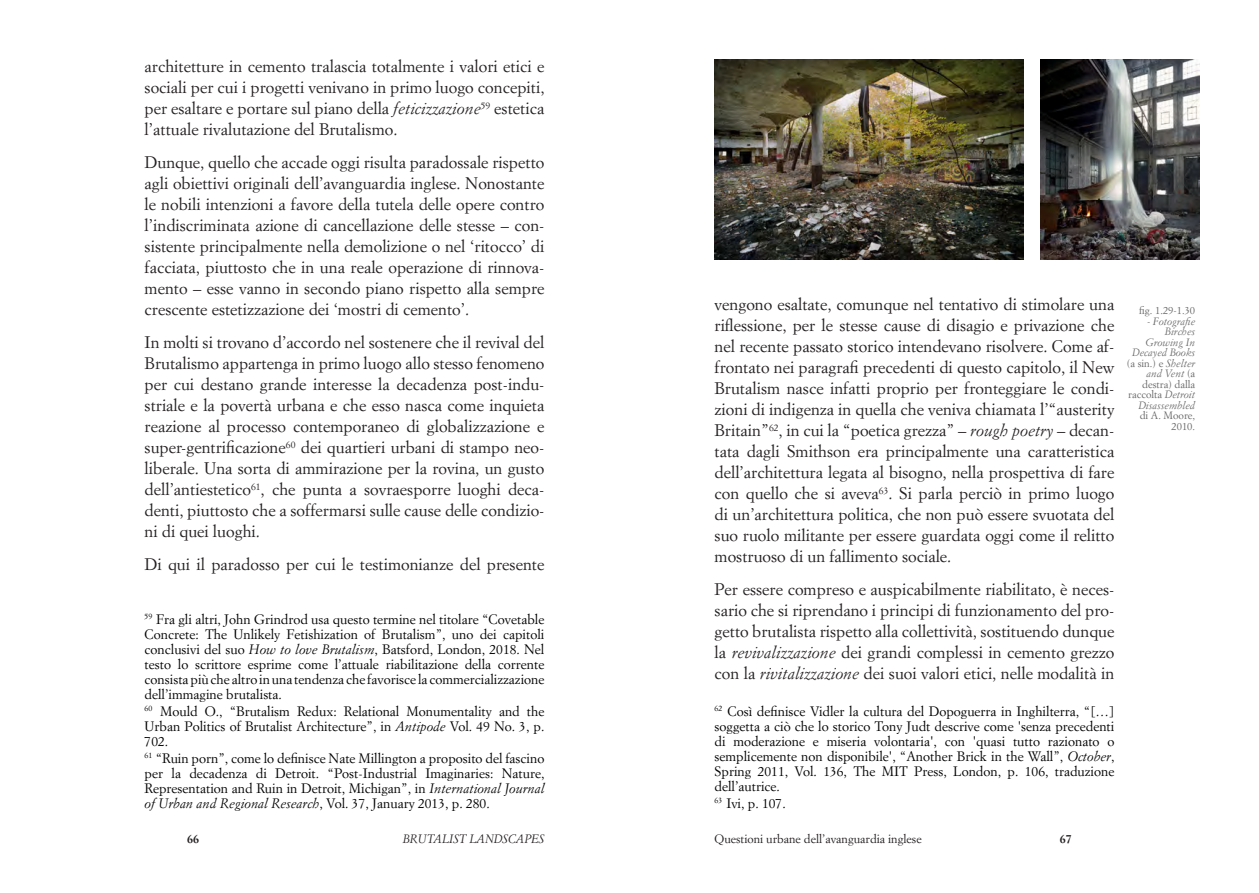
<style>
.page{position:relative;width:1259px;height:893px;background:#fff}
.page>*{position:absolute;margin:0;border:0;box-sizing:border-box;transform-origin:0 0}
.t1{font:16.5px/21px "Simoncini Garamond Std";color:#231f20;text-align:justify}
.Footnote_text{font:13.5px/15px "Simoncini Garamond Std";color:#000;text-align:justify}
.t2{font:12px "Simoncini Garamond Std";color:#231f20}
.t3{font:italic 12px "Simoncini Garamond Std";color:#231f20}
.t4{font:700 12px "Simoncini Garamond Std";color:#231f20}
.t5{font:italic 10.5px/10.5px "Simoncini Garamond Std";color:#676767;text-align:right}
.t6{font:10.5px "Simoncini Garamond Std";color:#676767}
.s1{font-style:italic}
.s2{font-style:normal}
</style>
<div class="page">
<img style="left:714px;top:60px;width:309px;height:199px">
<img style="left:1040px;top:60px;width:159px;height:199px">
<p class="t1" style="left:145px;top:56px;width:401px">architetture in cemento tralascia totalmente i valori etici e sociali per cui i progetti venivano in primo luogo concepiti, per esaltare e portare sul piano della <span class="s1">feticizzazione</span><sup>59</sup> estetica l’attuale rivalutazione del Brutalismo.</p>
<p class="t1" style="left:145px;top:152px;width:401px">Dunque, quello che accade oggi risulta paradossale rispetto agli obiettivi originali dell’avanguardia inglese. Nonostante le nobili intenzioni a favore della tutela delle opere contro l’indiscriminata azione di cancellazione delle stesse – con&shy;sistente principalmente nella demolizione o nel ‘ritocco’ di facciata, piuttosto che in una reale operazione di rinnova&shy;mento – esse vanno in secondo piano rispetto alla sempre crescente estetizzazione dei ‘mostri di cemento’.</p>
<p class="t1" style="left:145px;top:332px;width:401px">In molti si trovano d’accordo nel sostenere che il revival del Brutalismo appartenga in primo luogo allo stesso fenomeno per cui destano grande interesse la decadenza post-indu&shy;striale e la povertà urbana e che esso nasca come inquieta reazione al processo contemporaneo di globalizzazione e super-gentrificazione<sup>60</sup> dei quartieri urbani di stampo neo&shy;liberale. Una sorta di ammirazione per la rovina, un gusto dell’antiestetico<sup>61</sup>, che punta a sovraesporre luoghi deca&shy;denti, piuttosto che a soffermarsi sulle cause delle condizio&shy;ni di quei luoghi.</p>
<p class="t1" style="left:145px;top:554px;width:401px">Di qui il paradosso per cui le testimonianze del presente</p>
<p class="Footnote_text" style="left:145px;top:611px;width:401px"><sup>59</sup> Fra gli altri, John Grindrod usa questo termine nel titolare “Covetable Concrete: The Unlikely Fetishization of Brutalism”, uno dei capitoli conclusivi del suo <span class="s1">How to love Brutalism</span>, Batsford, London, 2018. Nel testo lo scrittore esprime come l’attuale riabilitazione della corrente consista più che altro in una tendenza che favorisce la commercializzazione dell’immagine brutalista.</p>
<p class="Footnote_text" style="left:145px;top:703px;width:401px"><sup>60</sup> Mould O., “Brutalism Redux: Relational Monumentality and the Urban Politics of Brutalist Architecture”, in <span class="s1">Antipode</span> Vol. 49 No. 3, p.<br>702.</p>
<p class="Footnote_text" style="left:145px;top:750px;width:401px"><sup>61</sup> “Ruin porn”, come lo definisce Nate Millington a proposito del fascino per la decadenza di Detroit. “Post-Industrial Imaginaries: Nature, Representation and Ruin in Detroit, Michigan”, in <span class="s1">International Journal of Urban and Regional Research</span>, Vol. 37, January 2013, p. 280.</p>
<p class="t1" style="left:714px;top:294px;width:401px">vengono esaltate, comunque nel tentativo di stimolare una riflessione, per le stesse cause di disagio e privazione che nel recente passato storico intendevano risolvere. Come af&shy;frontato nei paragrafi precedenti di questo capitolo, il New Brutalism nasce infatti proprio per fronteggiare le condi&shy;zioni di indigenza in quella che veniva chiamata l’“austerity Britain”<sup>62</sup>, in cui la “poetica grezza” – <span class="s1">rough poetry</span> – decan&shy;tata dagli Smithson era principalmente una caratteristica dell’architettura legata al bisogno, nella prospettiva di fare con quello che si aveva<sup>63</sup>. Si parla perciò in primo luogo di un’architettura politica, che non può essere svuotata del suo ruolo militante per essere guardata oggi come il relitto mostruoso di un fallimento sociale.</p>
<p class="t1" style="left:714px;top:579px;width:401px">Per essere compreso e auspicabilmente riabilitato, è neces&shy;sario che si riprendano i principi di funzionamento del pro&shy;getto brutalista rispetto alla collettività, sostituendo dunque la <span class="s1">revivalizzazione</span> dei grandi complessi in cemento grezzo con la <span class="s1">rivitalizzazione</span> dei suoi valori etici, nelle modalità in</p>
<p class="Footnote_text" style="left:714px;top:703px;width:401px"><sup>62</sup> Così definisce Vidler la cultura del Dopoguerra in Inghilterra, “[…] soggetta a ciò che lo storico Tony Judt descrive come 'senza precedenti di moderazione e miseria volontaria', con 'quasi tutto razionato o semplicemente non disponibile', “Another Brick in the Wall”, <span class="s1">October</span>, Spring 2011, Vol. 136, The MIT Press, London, p. 106, traduzione dell’autrice.</p>
<p class="Footnote_text" style="left:714px;top:795px;width:73px"><sup>63</sup> Ivi, p. 107.</p>
<p class="t4" style="left:187px;top:831px;width:13px">66</p>
<p class="t3" style="left:403px;top:831px;width:143px">BRUTALIST LANDSCAPES</p>
<p class="t2" style="left:714px;top:831px;width:209px">Questioni urbane dell’avanguardia inglese</p>
<p class="t4" style="left:1059px;top:831px;width:13px">67</p>
<p class="t6" style="left:1139px;top:304px;width:57px">fig. 1.29-1.30</p>
<p class="t5" style="left:1127px;top:316px;width:70px"><span class="s2">-</span> Fotografie<br>Birches<br>Growing In<br>Decayed Books <span class="s2">(a sin.) e</span> Shelter and Vent <span class="s2">(a destra) dalla raccolta</span> Detroit<br>Disassembled<br><span class="s2">di A. Moore,<br>2010.</span></p>
</div>
